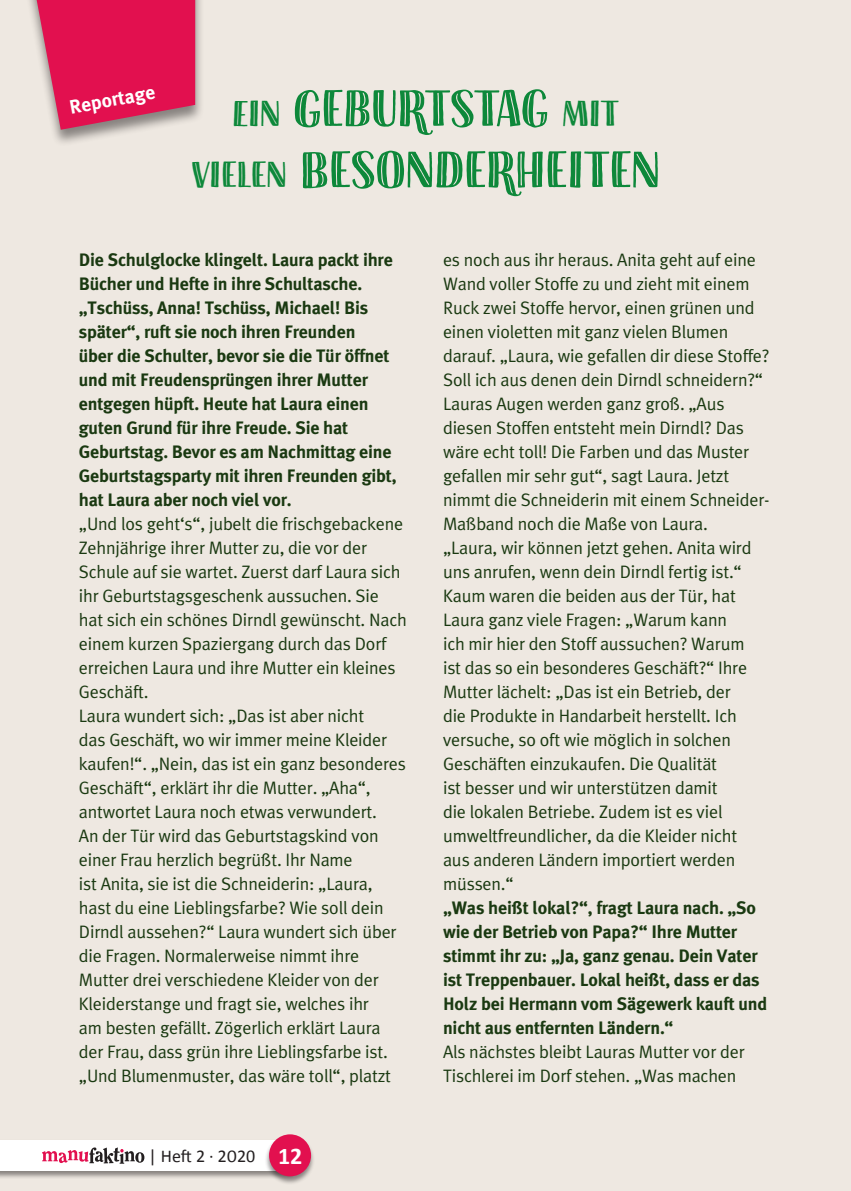
<style>
.page{position:relative;width:851px;height:1191px;background:#fff}
.page>*{position:absolute;margin:0;border:0;box-sizing:border-box;transform-origin:0 0}
.t1{font:51px/61.2px "Sofa Sans Hand Bk DP Line";letter-spacing:-.025em;color:#0d883a;text-align:center}
.t2{font:700 19.5px "Meta GU";color:#fff}
.t3{font:18px/24px "Meta GU";letter-spacing:-.01em;color:#1a3911}
.t4{font:700 18px/24px "Meta GU";letter-spacing:-.01em;color:#1a3911}
.t5{font:18px "Calibri";color:#231f20}
.s1{font-size:36px}
.s2{font-weight:700;font-size:24px;color:#fff}
</style>
<div class="page">
<div style="left:0;top:0;width:850px;height:1191px;background:#eee8e1"></div>
<div style="left:0;top:1139px;width:295px;height:40px;background:#231f20;opacity:.5"></div>
<div style="left:0;top:1140px;width:290px;height:30px;background:#fff"></div>
<svg style="left:42px;top:1147px;width:103px;height:16px"></svg>
<div style="left:264px;top:1133px;width:51px;height:52px;background:#231f20;opacity:.5"></div>
<div style="left:269px;top:1134px;width:42px;height:42px;background:#e2104f;border-radius:50%"></div>
<div style="left:20px;top:0;width:184px;height:147px;background:#231f20;opacity:.5"></div>
<svg style="left:37px;top:0;width:158px;height:130px;background:#dd2b5f"></svg>
<p class="t2" style="left:67px;top:97px;width:88px;rotate:-11deg">Reportage</p>
<h1 class="t1" style="left:191px;top:83px;width:471px"><span class="s1">EIN</span> GEBURTSTAG <span class="s1">MIT<br>VIELEN</span> BESONDERHEITEN</h1>
<p class="t4" style="left:79px;top:248px;width:319px">Die Schulglocke klingelt. Laura packt ihre Bücher und Hefte in ihre Schultasche. „Tschüss, Anna! Tschüss, Michael! Bis später“, ruft sie noch ihren Freunden<br>über die Schulter, bevor sie die Tür öffnet und mit Freudensprüngen ihrer Mutter entgegen hüpft. Heute hat Laura einen guten Grund für ihre Freude. Sie hat Geburtstag. Bevor es am Nachmittag eine Geburtstagsparty mit ihren Freunden gibt, hat Laura aber noch viel vor.</p>
<p class="t3" style="left:79px;top:512px;width:329px">„Und los geht‘s“, jubelt die frischgebackene Zehnjährige ihrer Mutter zu, die vor der Schule auf sie wartet. Zuerst darf Laura sich ihr Geburtstagsgeschenk aussuchen. Sie hat sich ein schönes Dirndl gewünscht. Nach einem kurzen Spaziergang durch das Dorf erreichen Laura und ihre Mutter ein kleines Geschäft.<br>Laura wundert sich: „Das ist aber nicht<br>das Geschäft, wo wir immer meine Kleider kaufen!“. „Nein, das ist ein ganz besonderes Geschäft“, erklärt ihr die Mutter. „Aha“, antwortet Laura noch etwas verwundert.<br>An der Tür wird das Geburtstagskind von einer Frau herzlich begrüßt. Ihr Name<br>ist Anita, sie ist die Schneiderin: „Laura, hast du eine Lieblingsfarbe? Wie soll dein Dirndl aussehen?“ Laura wundert sich über die Fragen. Normalerweise nimmt ihre Mutter drei verschiedene Kleider von der Kleiderstange und fragt sie, welches ihr<br>am besten gefällt. Zögerlich erklärt Laura der Frau, dass grün ihre Lieblingsfarbe ist. „Und Blumenmuster, das wäre toll“, platzt</p>
<p class="t5" style="left:148px;top:1145px;width:155px">| Heft 2 · 2020 <span class="s2">12</span></p>
<p class="t3" style="left:443px;top:248px;width:328px">es noch aus ihr heraus. Anita geht auf eine Wand voller Stoffe zu und zieht mit einem Ruck zwei Stoffe hervor, einen grünen und einen violetten mit ganz vielen Blumen darauf. „Laura, wie gefallen dir diese Stoffe?<br>Soll ich aus denen dein Dirndl schneidern?“ Lauras Augen werden ganz groß. „Aus diesen Stoffen entsteht mein Dirndl? Das wäre echt toll! Die Farben und das Muster gefallen mir sehr gut“, sagt Laura. Jetzt nimmt die Schneiderin mit einem Schneider-Maßband noch die Maße von Laura.<br>„Laura, wir können jetzt gehen. Anita wird uns anrufen, wenn dein Dirndl fertig ist.“ Kaum waren die beiden aus der Tür, hat Laura ganz viele Fragen: „Warum kann<br>ich mir hier den Stoff aussuchen? Warum<br>ist das so ein besonderes Geschäft?“ Ihre Mutter lächelt: „Das ist ein Betrieb, der<br>die Produkte in Handarbeit herstellt. Ich versuche, so oft wie möglich in solchen Geschäften einzukaufen. Die Qualität<br>ist besser und wir unterstützen damit<br>die lokalen Betriebe. Zudem ist es viel umweltfreundlicher, da die Kleider nicht<br>aus anderen Ländern importiert werden müssen.“</p>
<p class="t4" style="left:443px;top:896px;width:326px">„Was heißt lokal?“, fragt Laura nach. „So wie der Betrieb von Papa?“ Ihre Mutter stimmt ihr zu: „Ja, ganz genau. Dein Vater ist Treppenbauer. Lokal heißt, dass er das Holz bei Hermann vom Sägewerk kauft und nicht aus entfernten Ländern.“</p>
<p class="t3" style="left:443px;top:1040px;width:303px">Als nächstes bleibt Lauras Mutter vor der<br>Tischlerei im Dorf stehen. „Was machen</p>
</div>
